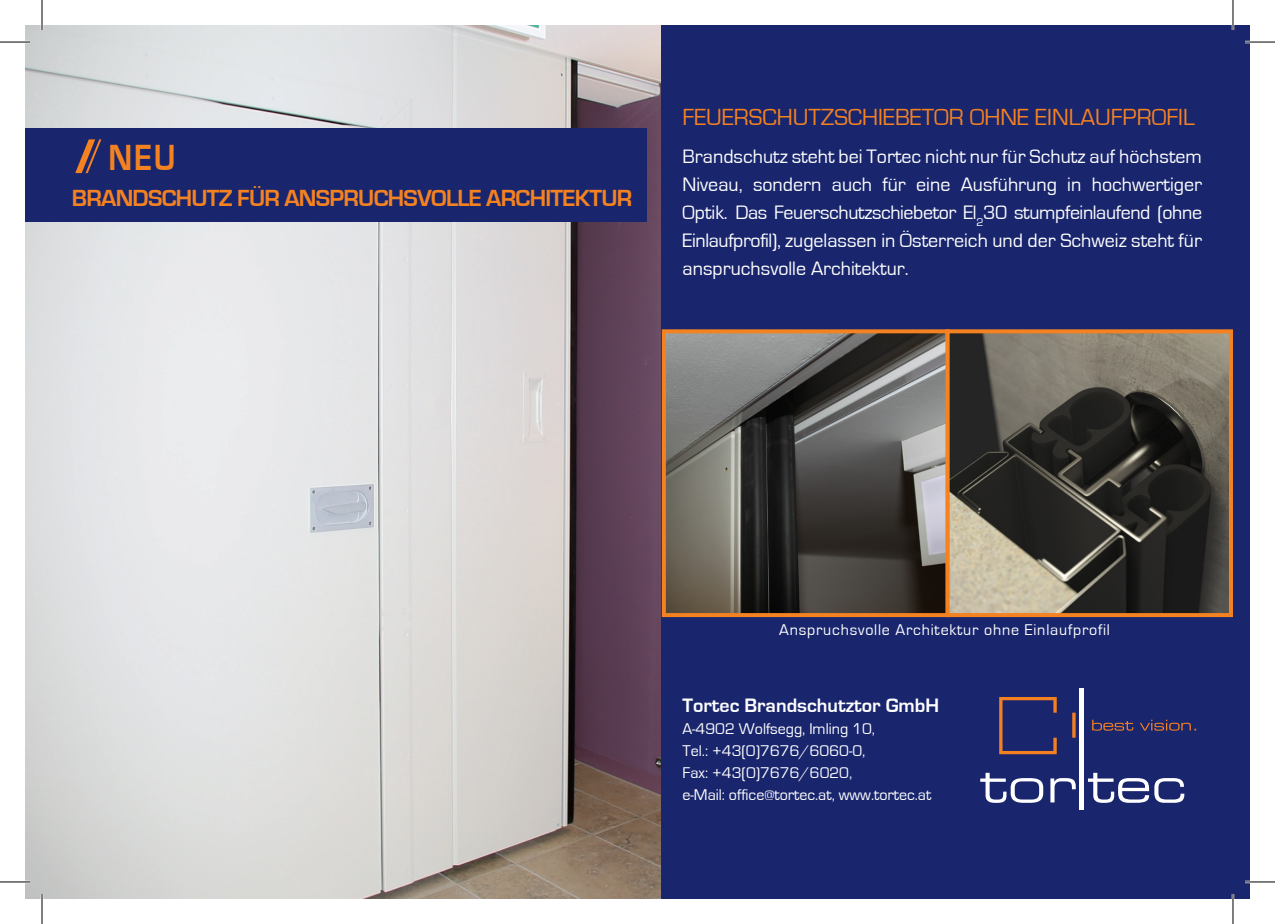
<style>
.page{position:relative;width:1275px;height:924px;background:#fff}
.page>*{position:absolute;margin:0;border:0;box-sizing:border-box;transform-origin:0 0}
.t1{font:700 37.4px "Eurostile";color:#f58220;scale:.87 1}
.t2{font:700 24px "Eurostile";letter-spacing:-.03em;color:#f58220}
.t3{font:24px "Eurostile";color:#f58220}
.t4{font:20px/28px "Eurostile";color:#fff;text-align:justify}
.t5{font:700 20px "Eurostile";color:#fff}
.t6{font:16px/22px "Eurostile";color:#fff}
.t7{font:16px "Eurostile";letter-spacing:.05em;color:#fff}
</style>
<div class="page">
<img style="left:25px;top:25px;width:637px;height:873px">
<div style="left:662px;top:25px;width:588px;height:873px;background:#19266e"></div>
<svg style="left:980px;top:697px;width:217px;height:106px"></svg>
<div style="left:1079px;top:688px;width:5px;height:121px;background:#fffefc"></div>
<img style="left:950px;top:334px;width:278px;height:277px">
<div style="left:945px;top:329px;width:288px;height:287px;border:4px solid #f58220"></div>
<img style="left:667px;top:334px;width:277px;height:277px">
<div style="left:662px;top:329px;width:287px;height:287px;border:4px solid #f58220"></div>
<div style="left:25px;top:128px;width:621px;height:94px;background:#19266e"></div>
<svg style="left:75px;top:139px;width:27px;height:34px"></svg>
<hr style="left:0;top:41px;width:30px;height:2px;background:#fff">
<hr style="left:1245px;top:41px;width:30px;height:2px;background:#fff">
<hr style="left:0;top:880px;width:30px;height:2px;background:#fff">
<hr style="left:1245px;top:880px;width:30px;height:2px;background:#fff">
<hr style="left:41px;top:0;width:2px;height:30px;background:#fff">
<hr style="left:41px;top:893px;width:2px;height:30px;background:#fff">
<hr style="left:1231px;top:0;width:3px;height:30px;background:#fff">
<hr style="left:1231px;top:893px;width:3px;height:30px;background:#fff">
<hr style="left:0;top:42px;width:30px;height:1px;background:#000">
<hr style="left:1245px;top:42px;width:30px;height:1px;background:#000">
<hr style="left:0;top:881px;width:30px;height:1px;background:#000">
<hr style="left:1245px;top:881px;width:30px;height:1px;background:#000">
<hr style="left:42px;top:0;width:1px;height:30px;background:#000">
<hr style="left:42px;top:893px;width:1px;height:30px;background:#000">
<hr style="left:1232px;top:0;width:1px;height:30px;background:#000">
<hr style="left:1232px;top:893px;width:1px;height:30px;background:#000">
<p class="t1" style="left:109px;top:137px;width:79px">NEU</p>
<p class="t2" style="left:72px;top:185px;width:562px">BRANDSCHUTZ FÜR ANSPRUCHSVOLLE ARCHITEKTUR</p>
<p class="t3" style="left:682px;top:104px;width:513px">FEUERSCHUTZSCHIEBETOR OHNE EINLAUFPROFIL</p>
<p class="t4" style="left:682px;top:143px;width:521px">Brandschutz steht bei Tortec nicht nur für Schutz auf höchstem Niveau, sondern auch für eine Ausführung in hochwertiger Optik. Das Feuerschutzschiebetor El<sub>2</sub>30 stumpfeinlaufend (ohne Einlaufprofil), zugelassen in Österreich und der Schweiz steht für anspruchsvolle Architektur.</p>
<p class="t7" style="left:779px;top:620px;width:332px">Anspruchsvolle Architektur ohne Einlaufprofil</p>
<p class="t5" style="left:682px;top:693px;width:258px">Tortec Brandschutztor GmbH</p>
<p class="t6" style="left:682px;top:717px;width:250px">A-4902 Wolfsegg, Imling 10,<br>Tel.: +43(0)7676/6060-0,<br>Fax: +43(0)7676/6020,<br>e-Mail: office@tortec.at, www.tortec.at</p>
</div>
